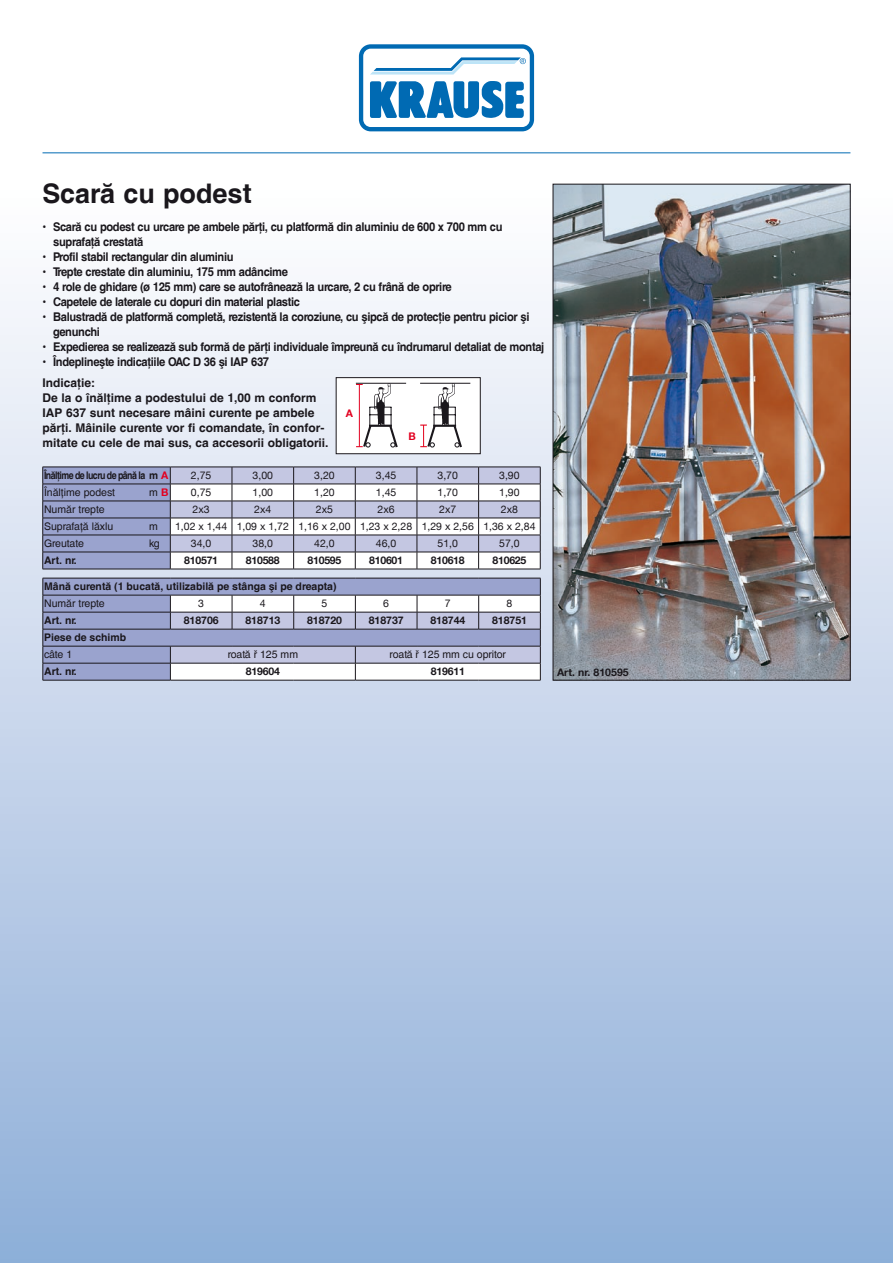
<style>
.page{position:relative;width:893px;height:1263px;background:#fff}
.page>*{position:absolute;margin:0;border:0;box-sizing:border-box;transform-origin:0 0}
.t1{font:700 27px "Helvetica CE";color:#1a171c}
.t2{font:700 12px/15px "Helvetica CE";letter-spacing:-.03em;color:#1a171c;scale:.93 1}
.t3{font:700 12px/15px "Helvetica CE";color:#1a171c}
.t4{font:10.5px "Helvetica Neue LT";color:#1a171c}
.t5{font:10.5px "Helvetica CE";color:#1a171c}
.t6{font:700 10.5px "Helvetica CE";color:#1a171c}
.t7{font:700 10.5px "Helvetica Neue LT";letter-spacing:-.02em;color:#1a171c}
.t8{font:700 10.5px "Helvetica CE";letter-spacing:-.06em;color:#1a171c;scale:.84 1}
.t9{font:700 10.5px "Helvetica Neue LT";color:#1a171c}
.t10{font:700 10.5px "Helvetica Neue LT";color:#e20020}
.s1{font-family:"Arial"}
.s2{font-family:"Helvetica Neue LT";color:#e20020}
.s3{font-family:"Helvetica Neue LT";font-weight:700;color:#e20020}
</style>
<div class="page">
<div style="left:0;top:185px;width:893px;height:1078px;background:linear-gradient(to bottom,#fcf9f9,#8fafd8)"></div>
<hr style="left:43px;top:153px;width:807px;height:1px;background:#006ab3">
<svg style="left:357px;top:43px;width:179px;height:90px"></svg>
<svg style="left:359px;top:44px;width:175px;height:87px"></svg>
<img style="left:555px;top:186px;width:293px;height:492px">
<div style="left:336px;top:378px;width:144px;height:76px;background:#fff"></div>
<hr style="left:356px;top:383px;width:50px;height:1px;background:#1a171c">
<hr style="left:420px;top:383px;width:50px;height:1px;background:#1a171c">
<svg style="left:356px;top:383px;width:43px;height:65px"></svg>
<svg style="left:420px;top:383px;width:44px;height:65px"></svg>
<div style="left:336px;top:377px;width:144px;height:77px;border:1px solid #1a171c"></div>
<svg style="left:42px;top:467px;width:499px;height:102px"></svg>
<hr style="left:43px;top:569px;width:127px;height:1px;background:#1a171c">
<hr style="left:170px;top:569px;width:62px;height:1px;background:#1a171c">
<hr style="left:232px;top:569px;width:62px;height:1px;background:#1a171c">
<hr style="left:294px;top:569px;width:61px;height:1px;background:#1a171c">
<hr style="left:355px;top:569px;width:62px;height:1px;background:#1a171c">
<hr style="left:417px;top:569px;width:62px;height:1px;background:#1a171c">
<hr style="left:479px;top:569px;width:61px;height:1px;background:#1a171c">
<div style="left:44px;top:579px;width:126px;height:101px;background:#9aa3ce"></div>
<hr style="left:43px;top:595px;width:127px;height:1px;background:#1a171c">
<hr style="left:43px;top:612px;width:127px;height:1px;background:#1a171c">
<hr style="left:43px;top:629px;width:127px;height:1px;background:#1a171c">
<hr style="left:43px;top:646px;width:127px;height:1px;background:#1a171c">
<hr style="left:43px;top:663px;width:127px;height:1px;background:#1a171c">
<hr style="left:43px;top:578px;width:127px;height:1px;background:#1a171c">
<svg style="left:43px;top:578px;width:1px;height:102px"></svg>
<svg style="left:170px;top:578px;width:371px;height:102px"></svg>
<hr style="left:43px;top:680px;width:127px;height:1px;background:#1a171c">
<hr style="left:170px;top:680px;width:62px;height:1px;background:#1a171c">
<hr style="left:232px;top:680px;width:62px;height:1px;background:#1a171c">
<hr style="left:294px;top:680px;width:61px;height:1px;background:#1a171c">
<hr style="left:355px;top:680px;width:62px;height:1px;background:#1a171c">
<hr style="left:417px;top:680px;width:62px;height:1px;background:#1a171c">
<hr style="left:479px;top:680px;width:62px;height:1px;background:#1a171c">
<h1 class="t1" style="left:43px;top:177px;width:211px">Scară cu podest</h1>
<p class="t2" style="left:53px;top:219px;width:485px;text-indent:-11px">• Scară cu podest cu urcare pe ambele părţi, cu platformă din aluminiu de 600 x 700 mm cu suprafaţă crestată</p>
<p class="t2" style="left:43px;top:249px;width:207px">• Profil stabil rectangular din aluminiu</p>
<p class="t2" style="left:43px;top:264px;width:265px">• Trepte crestate din aluminiu, 175 mm adâncime</p>
<p class="t2" style="left:43px;top:279px;width:441px">• 4 role de ghidare (<span class="s1">ø</span> 125 mm) care se autofrânează la urcare, 2 cu frână de oprire</p>
<p class="t2" style="left:43px;top:294px;width:279px">• Capetele de laterale cu dopuri din material plastic</p>
<p class="t2" style="left:53px;top:309px;width:514px;text-indent:-11px">• Balustradă de platformă completă, rezistentă la coroziune, cu şipcă de protecţie pentru picior şi genunchi</p>
<p class="t2" style="left:43px;top:339px;width:541px">• Expedierea se realizează sub formă de părţi individuale împreună cu îndrumarul detaliat de montaj</p>
<p class="t2" style="left:43px;top:354px;width:245px">• Îndeplineşte indicaţiile OAC D 36 şi IAP 637</p>
<p class="t3" style="left:43px;top:375px;width:287px">Indicaţie:<br>De la o înălţime a podestului de 1,00 m conform IAP 637 sunt necesare mâini curente pe ambele părţi. Mâinile curente vor fi comandate, în confor&shy;mitate cu cele de mai sus, ca accesorii obligatorii.</p>
<p class="t10" style="left:346px;top:407px;width:9px">A</p>
<p class="t10" style="left:409px;top:430px;width:9px">B</p>
<p class="t8" style="left:44px;top:469px;width:149px">Înălţime de lucru de până la m <span class="s2">A</span></p>
<p class="t4" style="left:191px;top:469px;width:22px">2,75</p>
<p class="t4" style="left:253px;top:469px;width:22px">3,00</p>
<p class="t4" style="left:314px;top:469px;width:22px">3,20</p>
<p class="t4" style="left:376px;top:469px;width:22px">3,45</p>
<p class="t4" style="left:438px;top:469px;width:22px">3,70</p>
<p class="t4" style="left:499px;top:469px;width:22px">3,90</p>
<p class="t5" style="left:44px;top:486px;width:73px">Înălţime podest</p>
<p class="t5" style="left:149px;top:486px;width:21px">m <span class="s3">B</span></p>
<p class="t4" style="left:191px;top:486px;width:22px">0,75</p>
<p class="t4" style="left:253px;top:486px;width:22px">1,00</p>
<p class="t4" style="left:314px;top:486px;width:22px">1,20</p>
<p class="t4" style="left:376px;top:486px;width:22px">1,45</p>
<p class="t4" style="left:438px;top:486px;width:22px">1,70</p>
<p class="t4" style="left:499px;top:486px;width:22px">1,90</p>
<p class="t5" style="left:44px;top:503px;width:62px">Număr trepte</p>
<p class="t4" style="left:193px;top:503px;width:19px">2x3</p>
<p class="t4" style="left:254px;top:503px;width:19px">2x4</p>
<p class="t4" style="left:316px;top:503px;width:19px">2x5</p>
<p class="t4" style="left:378px;top:503px;width:19px">2x6</p>
<p class="t4" style="left:439px;top:503px;width:19px">2x7</p>
<p class="t4" style="left:501px;top:503px;width:19px">2x8</p>
<p class="t5" style="left:44px;top:520px;width:71px">Suprafaţă lăxlu</p>
<p class="t5" style="left:149px;top:520px;width:10px">m</p>
<p class="t4" style="left:175px;top:520px;width:362px">1,02 x 1,44 1,09 x 1,72 1,16 x 2,00 1,23 x 2,28 1,29 x 2,56 1,36 x 2,84</p>
<p class="t5" style="left:44px;top:537px;width:41px">Greutate</p>
<p class="t5" style="left:149px;top:537px;width:12px">kg</p>
<p class="t4" style="left:191px;top:537px;width:22px">34,0</p>
<p class="t4" style="left:253px;top:537px;width:22px">38,0</p>
<p class="t4" style="left:314px;top:537px;width:22px">42,0</p>
<p class="t4" style="left:376px;top:537px;width:22px">46,0</p>
<p class="t4" style="left:438px;top:537px;width:22px">51,0</p>
<p class="t4" style="left:499px;top:537px;width:22px">57,0</p>
<p class="t6" style="left:44px;top:554px;width:34px">Art. nr.</p>
<p class="t7" style="left:184px;top:554px;width:35px">810571</p>
<p class="t7" style="left:246px;top:554px;width:35px">810588</p>
<p class="t7" style="left:307px;top:554px;width:35px">810595</p>
<p class="t7" style="left:369px;top:554px;width:35px">810601</p>
<p class="t7" style="left:431px;top:554px;width:35px">810618</p>
<p class="t7" style="left:492px;top:554px;width:35px">810625</p>
<p class="t6" style="left:44px;top:580px;width:294px">Mână curentă (1 bucată, utilizabilă pe stânga şi pe dreapta)</p>
<p class="t5" style="left:44px;top:598px;width:62px">Număr trepte</p>
<p class="t4" style="left:198px;top:597px;width:7px">3</p>
<p class="t4" style="left:260px;top:597px;width:7px">4</p>
<p class="t4" style="left:322px;top:597px;width:7px">5</p>
<p class="t4" style="left:383px;top:597px;width:7px">6</p>
<p class="t4" style="left:445px;top:597px;width:7px">7</p>
<p class="t4" style="left:507px;top:597px;width:7px">8</p>
<p class="t6" style="left:44px;top:614px;width:34px">Art. nr.</p>
<p class="t7" style="left:184px;top:614px;width:37px">818706</p>
<p class="t7" style="left:245px;top:614px;width:37px">818713</p>
<p class="t7" style="left:307px;top:614px;width:37px">818720</p>
<p class="t7" style="left:369px;top:614px;width:37px">818737</p>
<p class="t7" style="left:430px;top:614px;width:37px">818744</p>
<p class="t7" style="left:492px;top:614px;width:37px">818751</p>
<p class="t6" style="left:44px;top:631px;width:84px">Piese de schimb</p>
<p class="t5" style="left:44px;top:649px;width:30px">câte 1</p>
<p class="t5" style="left:228px;top:649px;width:72px">roată ø 125 mm</p>
<p class="t5" style="left:390px;top:649px;width:118px">roată ø 125 mm cu opritor</p>
<p class="t6" style="left:44px;top:665px;width:34px">Art. nr.</p>
<p class="t7" style="left:246px;top:665px;width:35px">819604</p>
<p class="t7" style="left:431px;top:665px;width:35px">819611</p>
<p class="t9" style="left:557px;top:666px;width:73px">Art. nr. 810595</p>
</div>
